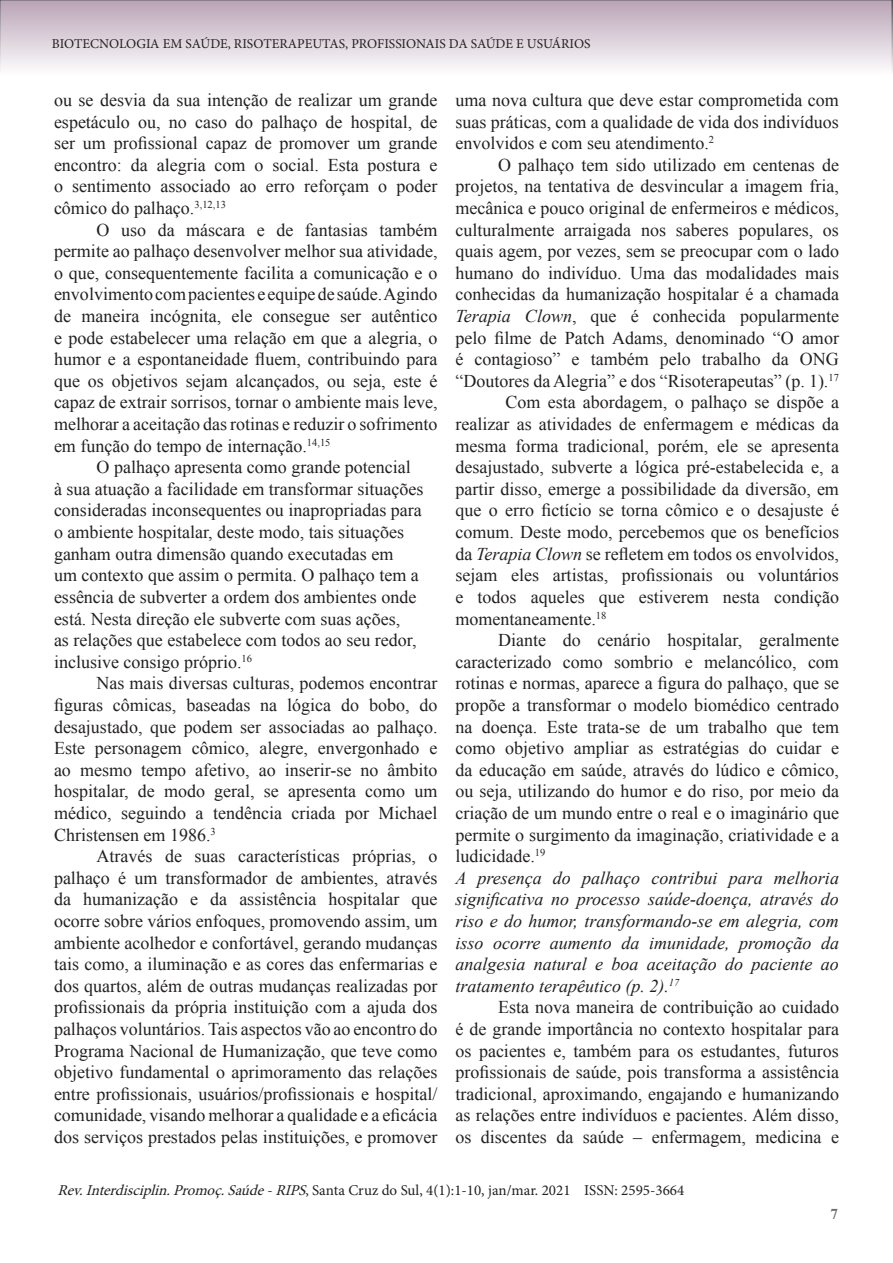
<style>
.page{position:relative;width:893px;height:1263px;background:#fff}
.page>*{position:absolute;margin:0;border:0;box-sizing:border-box;transform-origin:0 0}
.Recuo_de_corpo_de_te{font:18px/21.6px "Times New Roman";color:#231f20;text-align:justify}
.t1{font:italic 18px/21.6px "Times New Roman";color:#231f20;text-align:justify}
.t2{font:15px "Minion Pro";color:#231f20}
.t3{font:700 15px "Times New Roman";color:#6c6d70}
.t4{font:13.5px "Minion Pro";color:#231f20}
.s1{font-style:italic}
</style>
<div class="page">
<svg style="left:0;top:0;width:893px;height:72px;background:#d8cdd7"></svg>
<p class="t4" style="left:52px;top:35px;width:540px">BIOTECNOLOGIA EM SAÚDE, RISOTERAPEUTAS, PROFISSIONAIS DA SAÚDE E USUÁRIOS</p>
<p class="Recuo_de_corpo_de_te" style="left:54px;top:89px;width:385px">ou se desvia da sua intenção de realizar um grande espetáculo ou, no caso do palhaço de hospital, de ser um profissional capaz de promover um grande encontro: da alegria com o social. Esta postura e o sentimento associado ao erro reforçam o poder cômico do palhaço.<sup>3,12,13</sup></p>
<p class="Recuo_de_corpo_de_te" style="left:54px;top:219px;width:385px;text-indent:43px">O uso da máscara e de fantasias também permite ao palhaço desenvolver melhor sua atividade, o que, consequentemente facilita a comunicação e o envolvimento com pacientes e equipe de saúde. Agindo de maneira incógnita, ele consegue ser autêntico e pode estabelecer uma relação em que a alegria, o humor e a espontaneidade fluem, contribuindo para que os objetivos sejam alcançados, ou seja, este é capaz de extrair sorrisos, tornar o ambiente mais leve, melhorar a aceitação das rotinas e reduzir o sofrimento em função do tempo de internação.<sup>14,15</sup></p>
<p class="Recuo_de_corpo_de_te" style="left:54px;top:456px;width:371px;text-align:left;text-indent:43px">O palhaço apresenta como grande potencial à sua atuação a facilidade em transformar situações consideradas inconsequentes ou inapropriadas para o ambiente hospitalar, deste modo, tais situações ganham outra dimensão quando executadas em<br>um contexto que assim o permita. O palhaço tem a essência de subverter a ordem dos ambientes onde está. Nesta direção ele subverte com suas ações,<br>as relações que estabelece com todos ao seu redor, inclusive consigo próprio.<sup>16</sup></p>
<p class="Recuo_de_corpo_de_te" style="left:54px;top:672px;width:385px;text-indent:43px">Nas mais diversas culturas, podemos encontrar figuras cômicas, baseadas na lógica do bobo, do desajustado, que podem ser associadas ao palhaço.<br>Este personagem cômico, alegre, envergonhado e ao mesmo tempo afetivo, ao inserir-se no âmbito hospitalar, de modo geral, se apresenta como um médico, seguindo a tendência criada por Michael Christensen em 1986.<sup>3</sup></p>
<p class="Recuo_de_corpo_de_te" style="left:54px;top:845px;width:385px;text-indent:43px">Através de suas características próprias, o palhaço é um transformador de ambientes, através da humanização e da assistência hospitalar que ocorre sobre vários enfoques, promovendo assim, um ambiente acolhedor e confortável, gerando mudanças tais como, a iluminação e as cores das enfermarias e dos quartos, além de outras mudanças realizadas por profissionais da própria instituição com a ajuda dos palhaços voluntários. Tais aspectos vão ao encontro do Programa Nacional de Humanização, que teve como objetivo fundamental o aprimoramento das relações entre profissionais, usuários/profissionais e hospital/ comunidade, visando melhorar a qualidade e a eficácia dos serviços prestados pelas instituições, e promover</p>
<p class="Recuo_de_corpo_de_te" style="left:455px;top:89px;width:385px">uma nova cultura que deve estar comprometida com suas práticas, com a qualidade de vida dos indivíduos envolvidos e com seu atendimento.<sup>2</sup></p>
<p class="Recuo_de_corpo_de_te" style="left:455px;top:154px;width:385px;text-indent:43px">O palhaço tem sido utilizado em centenas de projetos, na tentativa de desvincular a imagem fria, mecânica e pouco original de enfermeiros e médicos, culturalmente arraigada nos saberes populares, os quais agem, por vezes, sem se preocupar com o lado humano do indivíduo. Uma das modalidades mais conhecidas da humanização hospitalar é a chamada <span class="s1">Terapia Clown</span>, que é conhecida popularmente pelo filme de Patch Adams, denominado “O amor é contagioso” e também pelo trabalho da ONG “Doutores da Alegria” e dos “Risoterapeutas” (p. 1).<sup>17</sup></p>
<p class="Recuo_de_corpo_de_te" style="left:455px;top:391px;width:385px;text-indent:50px">Com esta abordagem, o palhaço se dispõe a realizar as atividades de enfermagem e médicas da mesma forma tradicional, porém, ele se apresenta desajustado, subverte a lógica pré-estabelecida e, a partir disso, emerge a possibilidade da diversão, em que o erro fictício se torna cômico e o desajuste é comum. Deste modo, percebemos que os benefícios da <span class="s1">Terapia Clown</span> se refletem em todos os envolvidos, sejam eles artistas, profissionais ou voluntários e todos aqueles que estiverem nesta condição momentaneamente.<sup>18</sup></p>
<p class="Recuo_de_corpo_de_te" style="left:455px;top:629px;width:385px;text-indent:43px">Diante do cenário hospitalar, geralmente caracterizado como sombrio e melancólico, com rotinas e normas, aparece a figura do palhaço, que se propõe a transformar o modelo biomédico centrado na doença. Este trata-se de um trabalho que tem como objetivo ampliar as estratégias do cuidar e da educação em saúde, através do lúdico e cômico, ou seja, utilizando do humor e do riso, por meio da criação de um mundo entre o real e o imaginário que permite o surgimento da imaginação, criatividade e a ludicidade.<sup>19</sup></p>
<p class="t1" style="left:455px;top:866px;width:385px">A presença do palhaço contribui para melhoria significativa no processo saúde-doença, através do riso e do humor, transformando-se em alegria, com isso ocorre aumento da imunidade, promoção da analgesia natural e boa aceitação do paciente ao tratamento terapêutico (p. 2).<sup>17</sup></p>
<p class="Recuo_de_corpo_de_te" style="left:455px;top:996px;width:385px;text-indent:43px">Esta nova maneira de contribuição ao cuidado é de grande importância no contexto hospitalar para os pacientes e, também para os estudantes, futuros profissionais de saúde, pois transforma a assistência tradicional, aproximando, engajando e humanizando as relações entre indivíduos e pacientes. Além disso, os discentes da saúde – enfermagem, medicina e</p>
<p class="t2" style="left:57px;top:1180px;width:628px"><span class="s1">Rev.Interdisciplin.Promoç.Saúde-RIPS</span>, Santa Cruz do Sul, 4(1):1-10, jan/mar. 2021 ISSN: 2595-3664</p>
<p class="t3" style="left:831px;top:1204px;width:9px">7</p>
</div>
